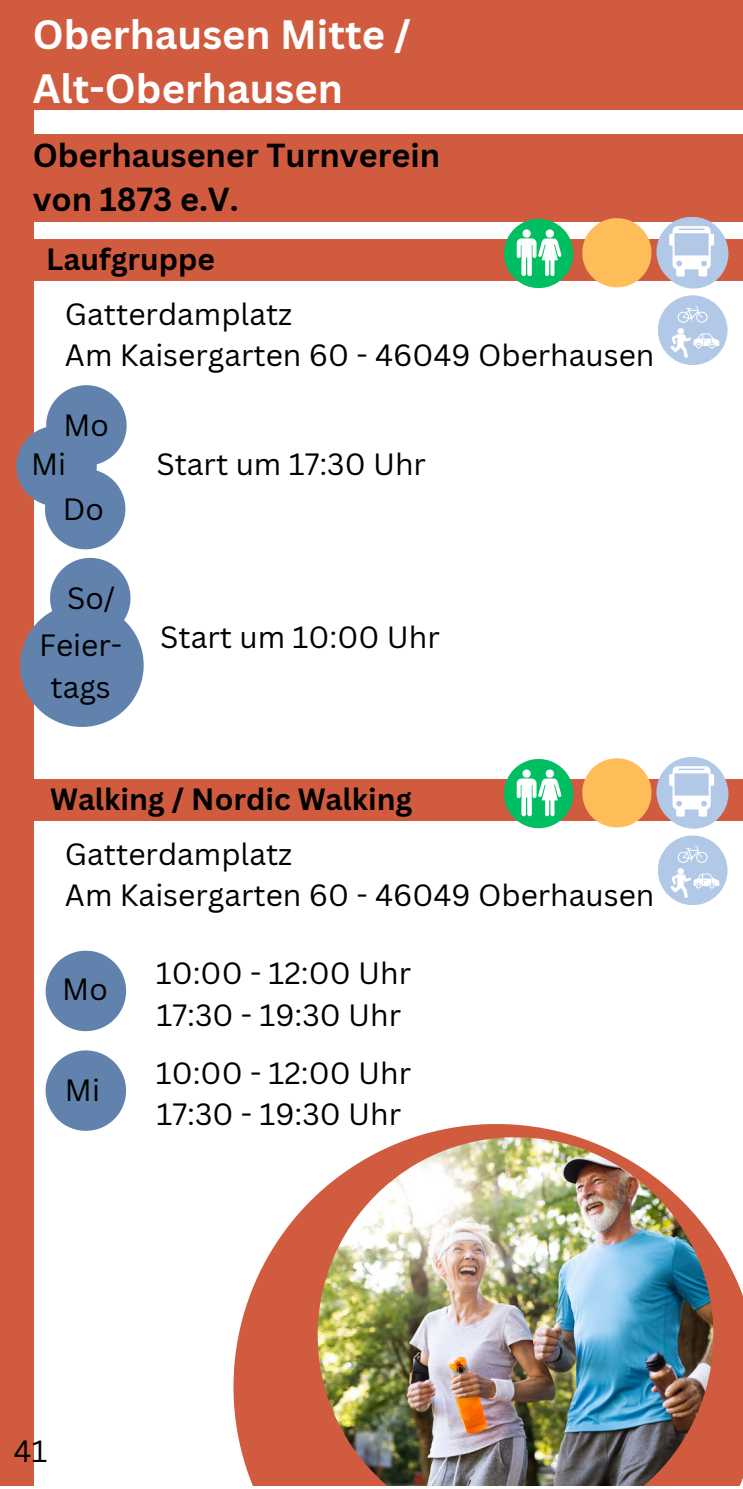
<style>
.page{position:relative;width:743px;height:1489px;background:#fff}
.page>*{position:absolute;margin:0;border:0;box-sizing:border-box;transform-origin:0 0}
.t1{font:700 40px "Canva Sans";color:#fff}
.t2{font:700 32.5px "Canva Sans";color:#000}
.t3{font:30px "Canva Sans";color:#000}
.t4{font:700 30px "Canva Sans";color:#000}
</style>
<div class="page">
<div style="left:0;top:0;width:33px;height:1485px;background:#d15b3f"></div>
<div style="left:0;top:0;width:742px;height:110px;background:#d15b3f"></div>
<div style="left:0;top:134px;width:742px;height:88px;background:#d15b3f"></div>
<div style="left:20px;top:239px;width:722px;height:41px;background:#d15b3f"></div>
<svg style="left:582px;top:218px;width:69px;height:69px"></svg>
<svg style="left:659px;top:219px;width:69px;height:70px"></svg>
<div style="left:656px;top:217px;width:70px;height:70px;background:#b1c8e6;border-radius:50%"></div>
<svg style="left:669px;top:226px;width:45px;height:51px"></svg>
<div style="left:658px;top:295px;width:69px;height:70px;background:#b1c8e6;border-radius:50%"></div>
<svg style="left:670px;top:303px;width:51px;height:55px"></svg>
<svg style="left:46px;top:951px;width:80px;height:80px"></svg>
<svg style="left:504px;top:219px;width:69px;height:69px"></svg>
<svg style="left:16px;top:385px;width:111px;height:164px"></svg>
<svg style="left:20px;top:558px;width:124px;height:169px"></svg>
<div style="left:20px;top:779px;width:722px;height:41px;background:#d15b3f"></div>
<svg style="left:582px;top:758px;width:69px;height:69px"></svg>
<svg style="left:659px;top:759px;width:69px;height:70px"></svg>
<div style="left:656px;top:757px;width:70px;height:70px;background:#b1c8e6;border-radius:50%"></div>
<svg style="left:669px;top:766px;width:45px;height:51px"></svg>
<div style="left:658px;top:835px;width:69px;height:70px;background:#b1c8e6;border-radius:50%"></div>
<svg style="left:670px;top:843px;width:51px;height:55px"></svg>
<svg style="left:504px;top:759px;width:69px;height:69px"></svg>
<svg style="left:46px;top:1050px;width:80px;height:81px"></svg>
<svg style="left:233px;top:1124px;width:509px;height:361px;fill:#d15b3f"></svg>
<img style="left:318px;top:1137px;width:395px;height:348px">
<p class="t1" style="left:33px;top:6px;width:380px">Oberhausen Mitte /</p>
<p class="t1" style="left:33px;top:60px;width:312px">Alt-Oberhausen</p>
<p class="t2" style="left:33px;top:132px;width:409px">Oberhausener Turnverein</p>
<p class="t2" style="left:33px;top:177px;width:208px">von 1873 e.V.</p>
<p class="t4" style="left:46px;top:238px;width:170px">Laufgruppe</p>
<p class="t3" style="left:65px;top:293px;width:229px">Gatterdamplatz</p>
<p class="t3" style="left:65px;top:334px;width:591px">Am Kaisergarten 60 - 46049 Oberhausen</p>
<p class="t3" style="left:63px;top:403px;width:47px">Mo</p>
<p class="t3" style="left:31px;top:443px;width:37px">Mi</p>
<p class="t3" style="left:63px;top:487px;width:43px">Do</p>
<p class="t3" style="left:67px;top:577px;width:50px">So/</p>
<p class="t3" style="left:39px;top:624px;width:85px">Feier-</p>
<p class="t3" style="left:51px;top:665px;width:62px">tags</p>
<p class="t3" style="left:156px;top:443px;width:271px">Start um 17:30 Uhr</p>
<p class="t3" style="left:160px;top:616px;width:281px">Start um 10:00 Uhr</p>
<p class="t4" style="left:50px;top:778px;width:364px">Walking / Nordic Walking</p>
<p class="t3" style="left:65px;top:833px;width:229px">Gatterdamplatz</p>
<p class="t3" style="left:65px;top:874px;width:591px">Am Kaisergarten 60 - 46049 Oberhausen</p>
<p class="t3" style="left:62px;top:968px;width:47px">Mo</p>
<p class="t3" style="left:65px;top:1069px;width:37px">Mi</p>
<p class="t3" style="left:156px;top:952px;width:257px">10:00 - 12:00 Uhr</p>
<p class="t3" style="left:157px;top:993px;width:246px">17:30 - 19:30 Uhr</p>
<p class="t3" style="left:156px;top:1052px;width:257px">10:00 - 12:00 Uhr</p>
<p class="t3" style="left:157px;top:1093px;width:246px">17:30 - 19:30 Uhr</p>
<p class="t3" style="left:14px;top:1430px;width:35px">41</p>
</div>
